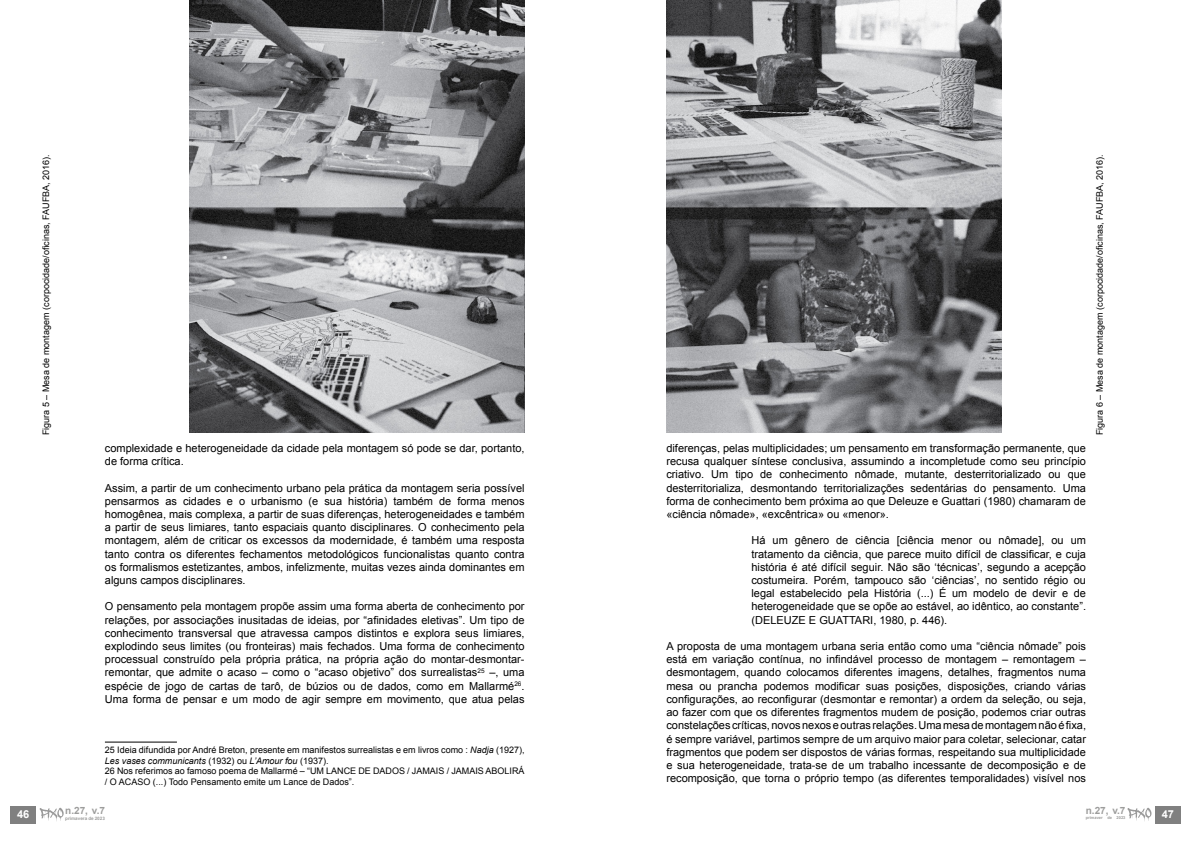
<style>
.page{position:relative;width:1191px;height:842px;background:#fff}
.page>*{position:absolute;margin:0;border:0;box-sizing:border-box;transform-origin:0 0}
.t1{font:11px/13.2px "Arial";color:#000;text-align:justify}
.t2{font:700 11px "Arial";color:#fff}
.t3{font:700 10px "Arial";color:#9d9d9c}
.t4{font:9px/10.8px "Arial";color:#000}
.t5{font:700 4.6px "Arial";color:#9d9d9c}
.t6{font:700 4px "Arial";color:#9d9d9c}
.s1{font-style:italic}
</style>
<div class="page">
<hr style="left:105px;top:741px;width:72px;height:1px;background:#000">
<img style="left:666px;top:0;width:335px;height:433px">
<img style="left:190px;top:0;width:335px;height:433px">
<div style="left:11px;top:806px;width:25px;height:17px;background:#808080"></div>
<svg style="left:40px;top:808px;width:24px;height:13px"></svg>
<div style="left:1155px;top:806px;width:25px;height:17px;background:#808080"></div>
<svg style="left:1127px;top:808px;width:24px;height:13px"></svg>
<p class="t4" style="left:41px;top:435px;width:282px;rotate:-90deg">Figura 5 – Mesa de montagem (corpocidade/oficinas, FAUFBA, 2016).</p>
<p class="t4" style="left:1094px;top:435px;width:282px;rotate:-90deg">Figura 6 – Mesa de montagem (corpocidade/oficinas, FAUFBA, 2016).</p>
<p class="t1" style="left:105px;top:442px;width:421px">complexidade e heterogeneidade da cidade pela montagem só pode se dar, portanto, de forma crítica.</p>
<p class="t1" style="left:105px;top:481px;width:421px">Assim, a partir de um conhecimento urbano pela prática da montagem seria possível pensarmos as cidades e o urbanismo (e sua história) também de forma menos homogênea, mais complexa, a partir de suas diferenças, heterogeneidades e também a partir de seus limiares, tanto espaciais quanto disciplinares. O conhecimento pela montagem, além de criticar os excessos da modernidade, é também uma resposta tanto contra os diferentes fechamentos metodológicos funcionalistas quanto contra os formalismos estetizantes, ambos, infelizmente, muitas vezes ainda dominantes em alguns campos disciplinares.</p>
<p class="t1" style="left:105px;top:600px;width:421px">O pensamento pela montagem propõe assim uma forma aberta de conhecimento por relações, por associações inusitadas de ideias, por “afinidades eletivas”. Um tipo de conhecimento transversal que atravessa campos distintos e explora seus limiares, explodindo seus limites (ou fronteiras) mais fechados. Uma forma de conhecimento processual construído pela própria prática, na própria ação do montar-desmontar&shy;remontar, que admite o acaso – como o “acaso objetivo” dos surrealistas<sup>25</sup> –, uma espécie de jogo de cartas de tarô, de búzios ou de dados, como em Mallarmé<sup>26</sup>.<br>Uma forma de pensar e um modo de agir sempre em movimento, que atua pelas</p>
<p class="t4" style="left:105px;top:744px;width:421px">25 Ideia difundida por André Breton, presente em manifestos surrealistas e em livros como : <span class="s1">Nadja</span> (1927), <span class="s1">Les vases communicants</span> (1932) ou <span class="s1">L’Amour fou</span> (1937).<br>26 Nos referimos ao famoso poema de Mallarmé – “UM LANCE DE DADOS / JAMAIS / JAMAIS ABOLIRÁ / O ACASO (...) Todo Pensamento emite um Lance de Dados”.</p>
<p class="t2" style="left:17px;top:807px;width:14px">46</p>
<p class="t3" style="left:65px;top:804px;width:41px">n.27, v.7</p>
<p class="t5" style="left:65px;top:815px;width:41px">primavera de 2023</p>
<p class="t1" style="left:666px;top:442px;width:421px">diferenças, pelas multiplicidades; um pensamento em transformação permanente, que recusa qualquer síntese conclusiva, assumindo a incompletude como seu princípio criativo. Um tipo de conhecimento nômade, mutante, desterritorializado ou que desterritorializa, desmontando territorializações sedentárias do pensamento. Uma forma de conhecimento bem próxima ao que Deleuze e Guattari (1980) chamaram de «ciência nômade», «excêntrica» ou «menor».</p>
<p class="t1" style="left:751px;top:534px;width:336px">Há um gênero de ciência [ciência menor ou nômade], ou um tratamento da ciência, que parece muito difícil de classificar, e cuja história é até difícil seguir. Não são ‘técnicas’, segundo a acepção costumeira. Porém, tampouco são ‘ciências’, no sentido régio ou legal estabelecido pela História (...) É um modelo de devir e de heterogeneidade que se opõe ao estável, ao idêntico, ao constante”. (DELEUZE E GUATTARI, 1980, p. 446).</p>
<p class="t1" style="left:666px;top:640px;width:421px">A proposta de uma montagem urbana seria então como uma “ciência nômade” pois está em variação contínua, no infindável processo de montagem – remontagem – desmontagem, quando colocamos diferentes imagens, detalhes, fragmentos numa mesa ou prancha podemos modificar suas posições, disposições, criando várias configurações, ao reconfigurar (desmontar e remontar) a ordem da seleção, ou seja, ao fazer com que os diferentes fragmentos mudem de posição, podemos criar outras constelações críticas, novos nexos e outras relações. Uma mesa de montagem não é fixa, é sempre variável, partimos sempre de um arquivo maior para coletar, selecionar, catar fragmentos que podem ser dispostos de várias formas, respeitando sua multiplicidade e sua heterogeneidade, trata-se de um trabalho incessante de decomposição e de recomposição, que torna o próprio tempo (as diferentes temporalidades) visível nos</p>
<p class="t3" style="left:1085px;top:804px;width:41px">n.27, v.7</p>
<p class="t6" style="left:1085px;top:815px;width:41px">primaver de 2023</p>
<p class="t2" style="left:1161px;top:807px;width:14px">47</p>
</div>
